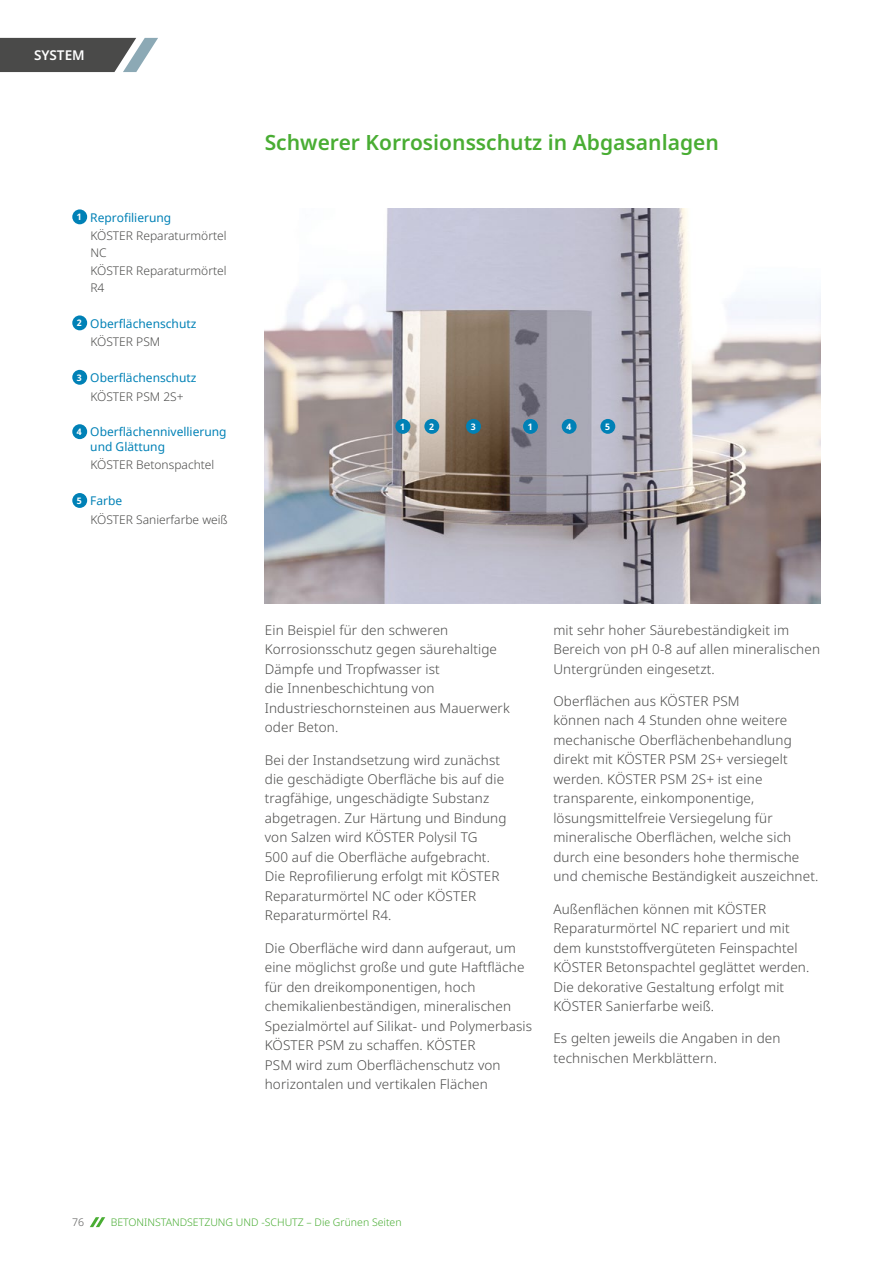
<style>
.page{position:relative;width:893px;height:1263px;background:#fff}
.page>*{position:absolute;margin:0;border:0;box-sizing:border-box;transform-origin:0 0}
.t1{font:600 21px "Noto Sans";color:#49ad33}
.t2{font:300 13.5px/19.5px "Noto Sans";letter-spacing:.01em;color:#4a4a49}
.t3{font:600 13.5px "Noto Sans";color:#fff}
.t4{font:300 12px/18.6px "Noto Sans";color:#4a4a49}
.t5{font:12px/18.6px "Noto Sans";color:#0081b6}
.t6{font:300 10.5px "Noto Sans";color:#49ad33}
.t7{font:300 10.5px "Noto Sans";color:#575756}
.t8{font:700 9px "Noto Sans";color:#fff}
.s1{font-weight:700;font-size:9px;color:#fff}
.s2{font-weight:400;color:#0081b6}
.s3{font-weight:300;color:#4a4a49}
</style>
<div class="page">
<svg style="left:0;top:38px;width:158px;height:34px;background:#656868"></svg>
<svg style="left:90px;top:1217px;width:15px;height:10px"></svg>
<img style="left:265px;top:208px;width:556px;height:396px">
<div style="left:395px;top:419px;width:15px;height:15px;background:#0081b6;border-radius:50%"></div>
<div style="left:523px;top:419px;width:15px;height:15px;background:#0081b6;border-radius:50%"></div>
<div style="left:562px;top:419px;width:15px;height:15px;background:#0081b6;border-radius:50%"></div>
<div style="left:600px;top:419px;width:15px;height:15px;background:#0081b6;border-radius:50%"></div>
<div style="left:424px;top:419px;width:15px;height:15px;background:#0081b6;border-radius:50%"></div>
<div style="left:466px;top:419px;width:15px;height:15px;background:#0081b6;border-radius:50%"></div>
<div style="left:72px;top:209px;width:15px;height:15px;background:#0081b6;border-radius:50%"></div>
<div style="left:72px;top:315px;width:15px;height:15px;background:#0081b6;border-radius:50%"></div>
<div style="left:72px;top:370px;width:15px;height:15px;background:#0081b6;border-radius:50%"></div>
<div style="left:72px;top:424px;width:15px;height:15px;background:#0081b6;border-radius:50%"></div>
<div style="left:72px;top:493px;width:15px;height:15px;background:#0081b6;border-radius:50%"></div>
<p class="t3" style="left:34px;top:46px;width:52px">SYSTEM</p>
<p class="t4" style="left:90px;top:208px;width:138px;text-indent:-13px"><span class="s1">1</span> <span class="s2">Reprofilierung<br></span>KÖSTER Reparaturmörtel</p>
<p class="t4" style="left:90px;top:243px;width:138px">NC<br>KÖSTER Reparaturmörtel</p>
<p class="t4" style="left:90px;top:278px;width:16px">R4</p>
<p class="t5" style="left:90px;top:314px;width:108px;text-indent:-13px"><span class="s1">2</span> Oberflächenschutz<br><span class="s3">KÖSTER PSM</span></p>
<p class="t5" style="left:77px;top:369px;width:121px;text-align:center"><span class="s1">3</span> Oberflächenschutz<br><span class="s3">KÖSTER PSM 2S+</span></p>
<p class="t5" style="left:90px;top:425px;width:138px;line-height:14.4px;text-indent:-13px"><span class="s1">4</span> Oberflächennivellierung und Glättung</p>
<p class="t4" style="left:90px;top:456px;width:126px">KÖSTER Betonspachtel</p>
<p class="t4" style="left:90px;top:492px;width:139px;text-indent:-13px"><span class="s1">5</span> <span class="s2">Farbe<br></span>KÖSTER Sanierfarbe weiß</p>
<h1 class="t1" style="left:265px;top:128px;width:456px">Schwerer Korrosionsschutz in Abgasanlagen</h1>
<p class="t8" style="left:400px;top:420px;width:6px">1</p>
<p class="t8" style="left:429px;top:420px;width:6px">2</p>
<p class="t8" style="left:471px;top:420px;width:6px">3</p>
<p class="t8" style="left:528px;top:420px;width:6px">1</p>
<p class="t8" style="left:566px;top:420px;width:6px">4</p>
<p class="t8" style="left:605px;top:420px;width:6px">5</p>
<p class="t2" style="left:265px;top:620px;width:246px">Ein Beispiel für den schweren<br>Korrosionsschutz gegen säurehaltige<br>Dämpfe und Tropfwasser ist<br>die Innenbeschichtung von<br>Industrieschornsteinen aus Mauerwerk oder Beton.</p>
<p class="t2" style="left:265px;top:750px;width:243px">Bei der Instandsetzung wird zunächst die geschädigte Oberfläche bis auf die tragfähige, ungeschädigte Substanz abgetragen. Zur Härtung und Bindung von Salzen wird KÖSTER Polysil TG<br>500 auf die Oberfläche aufgebracht.<br>Die Reprofilierung erfolgt mit KÖSTER Reparaturmörtel NC oder KÖSTER Reparaturmörtel R4.</p>
<p class="t2" style="left:265px;top:938px;width:269px">Die Oberfläche wird dann aufgeraut, um eine möglichst große und gute Haftfläche für den dreikomponentigen, hoch chemikalienbeständigen, mineralischen Spezialmörtel auf Silikat- und Polymerbasis KÖSTER PSM zu schaffen. KÖSTER<br>PSM wird zum Oberflächenschutz von horizontalen und vertikalen Flächen</p>
<p class="t2" style="left:553px;top:620px;width:268px">mit sehr hoher Säurebeständigkeit im<br>Bereich von pH 0-8 auf allen mineralischen<br>Untergründen eingesetzt.</p>
<p class="t2" style="left:553px;top:691px;width:266px">Oberflächen aus KÖSTER PSM<br>können nach 4 Stunden ohne weitere mechanische Oberflächenbehandlung direkt mit KÖSTER PSM 2S+ versiegelt werden. KÖSTER PSM 2S+ ist eine transparente, einkomponentige, lösungsmittelfreie Versiegelung für mineralische Oberflächen, welche sich durch eine besonders hohe thermische und chemische Beständigkeit auszeichnet.</p>
<p class="t2" style="left:553px;top:899px;width:258px">Außenflächen können mit KÖSTER Reparaturmörtel NC repariert und mit dem kunststoffvergüteten Feinspachtel KÖSTER Betonspachtel geglättet werden.<br>Die dekorative Gestaltung erfolgt mit KÖSTER Sanierfarbe weiß.</p>
<p class="t2" style="left:553px;top:1029px;width:229px">Es gelten jeweils die Angaben in den technischen Merkblättern.</p>
<p class="t7" style="left:72px;top:1215px;width:13px">76</p>
<p class="t6" style="left:111px;top:1215px;width:292px">BETONINSTANDSETZUNG UND -SCHUTZ – Die Grünen Seiten</p>
</div>
